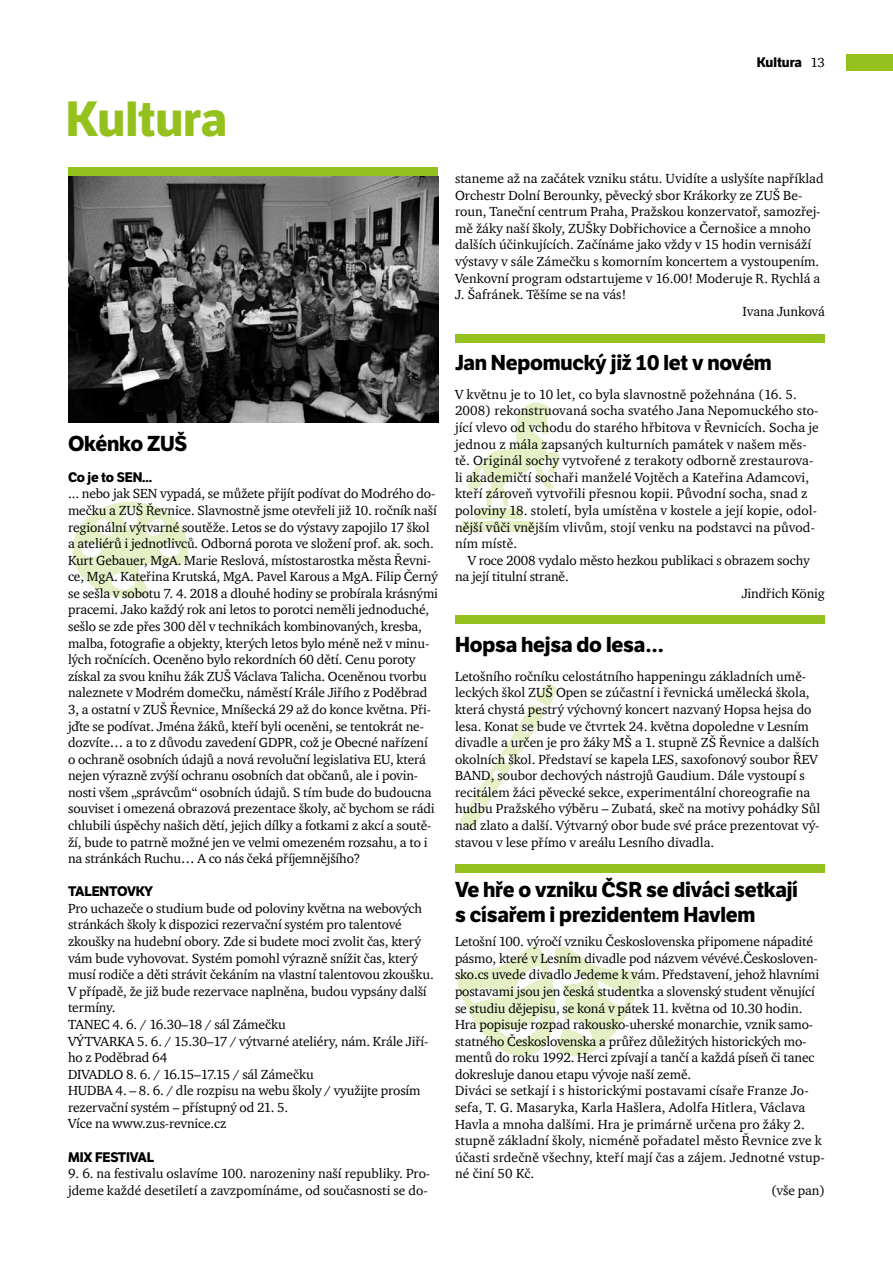
<style>
.page{position:relative;width:893px;height:1263px;background:#fff}
.page>*{position:absolute;margin:0;border:0;box-sizing:border-box;transform-origin:0 0}
.t1{font:700 48px "LFT Etica";color:#95c11f}
.t2{font:700 21px/25.2px "LFT Etica";letter-spacing:-.01em;color:#000}
.t3{font:13.5px/16.6px "ITC Charter Com";letter-spacing:-.01em;color:#000}
.t4{font:13.5px/16.6px "ITC Charter Com";letter-spacing:.01em;color:#000}
.t5{font:700 13.5px "LFT Etica";letter-spacing:-.01em;color:#000}
.s1{font-family:"ITC Charter Com";font-weight:400}
</style>
<div class="page">
<svg style="left:468px;top:402px;width:92px;height:117px"></svg>
<div style="left:462px;top:521px;width:73px;height:10px;background:#e5f0c7"></div>
<svg style="left:459px;top:684px;width:98px;height:146px"></svg>
<svg style="left:72px;top:502px;width:117px;height:96px"></svg>
<svg style="left:457px;top:946px;width:183px;height:111px"></svg>
<div style="left:847px;top:54px;width:46px;height:17px;background:#95c11f"></div>
<img style="left:68px;top:177px;width:370px;height:246px">
<div style="left:68px;top:167px;width:370px;height:9px;background:#95c11f"></div>
<div style="left:455px;top:334px;width:370px;height:8px;background:#95c11f"></div>
<div style="left:455px;top:616px;width:370px;height:8px;background:#95c11f"></div>
<div style="left:455px;top:864px;width:370px;height:9px;background:#95c11f"></div>
<h1 class="t1" style="left:66px;top:90px;width:163px">Kultura</h1>
<h2 class="t2" style="left:68px;top:431px;width:121px">Okénko ZUŠ</h2>
<p class="t5" style="left:68px;top:469px;width:86px">Co je to SEN...</p>
<p class="t3" style="left:68px;top:485px;width:371px">... nebo jak SEN vypadá, se můžete přijít podívat do Modrého do&shy;mečku a ZUŠ Řevnice. Slavnostně jsme otevřeli již 10. ročník naší regionální výtvarné soutěže. Letos se do výstavy zapojilo 17 škol a ateliérů i jednotlivců. Odborná porota ve složení prof. ak. soch.<br>Kurt Gebauer, MgA. Marie Reslová, místostarostka města Řevni&shy;ce, MgA. Kateřina Krutská, MgA. Pavel Karous a MgA. Filip Černý se sešla v sobotu 7. 4. 2018 a dlouhé hodiny se probírala krásnými pracemi. Jako každý rok ani letos to porotci neměli jednoduché, sešlo se zde přes 300 děl v technikách kombinovaných, kresba, malba, fotografie a objekty, kterých letos bylo méně než v minu&shy;lých ročnících. Oceněno bylo rekordních 60 dětí. Cenu poroty získal za svou knihu žák ZUŠ Václava Talicha. Oceněnou tvorbu naleznete v Modrém domečku, náměstí Krále Jiřího z Poděbrad 3, a ostatní v ZUŠ Řevnice, Mníšecká 29 až do konce května. Při&shy;jďte se podívat. Jména žáků, kteří byli oceněni, se tentokrát ne&shy;dozvíte… a to z důvodu zavedení GDPR, což je Obecné nařízení o ochraně osobních údajů a nová revoluční legislativa EU, která nejen výrazně zvýší ochranu osobních dat občanů, ale i povin&shy;nosti všem „správcům“ osobních údajů. S tím bude do budoucna souviset i omezená obrazová prezentace školy, ač bychom se rádi chlubili úspěchy našich dětí, jejich dílky a fotkami z akcí a soutě&shy;ží, bude to patrně možné jen ve velmi omezeném rozsahu, a to i na stránkách Ruchu… A co nás čeká příjemnějšího?</p>
<p class="t5" style="left:68px;top:883px;width:87px">TALENTOVKY</p>
<p class="t3" style="left:68px;top:900px;width:367px">Pro uchazeče o studium bude od poloviny května na webových stránkách školy k dispozici rezervační systém pro talentové zkoušky na hudební obory. Zde si budete moci zvolit čas, který vám bude vyhovovat. Systém pomohl výrazně snížit čas, který musí rodiče a děti strávit čekáním na vlastní talentovou zkoušku.<br>V případě, že již bude rezervace naplněna, budou vypsány další termíny.<br>TANEC 4. 6. / 16.30–18 / sál Zámečku<br>VÝTVARKA 5. 6. / 15.30–17 / výtvarné ateliéry, nám. Krále Jiří&shy;ho z Poděbrad 64<br>DIVADLO 8. 6. / 16.15–17.15 / sál Zámečku<br>HUDBA 4. – 8. 6. / dle rozpisu na webu školy / využijte prosím rezervační systém – přístupný od 21. 5.<br>Více na www.zus-revnice.cz</p>
<p class="t5" style="left:68px;top:1148px;width:88px">MIX FESTIVAL</p>
<p class="t3" style="left:68px;top:1165px;width:364px">9. 6. na festivalu oslavíme 100. narozeniny naší republiky. Pro&shy;jdeme každé desetiletí a zavzpomínáme, od současnosti se do-</p>
<p class="t5" style="left:757px;top:54px;width:70px">Kultura <span class="s1">13</span></p>
<p class="t3" style="left:455px;top:170px;width:370px">staneme až na začátek vzniku státu. Uvidíte a uslyšíte například</p>
<p class="t3" style="left:455px;top:187px;width:349px">Orchestr Dolní Berounky, pěvecký sbor Krákorky ze ZUŠ Be-</p>
<p class="t3" style="left:455px;top:203px;width:367px">roun, Taneční centrum Praha, Pražskou konzervatoř, samozřej-</p>
<p class="t3" style="left:455px;top:220px;width:357px">mě žáky naší školy, ZUŠky Dobřichovice a Černošice a mnoho</p>
<p class="t3" style="left:455px;top:236px;width:358px">dalších účinkujících. Začínáme jako vždy v 15 hodin vernisáží</p>
<p class="t3" style="left:455px;top:253px;width:366px">výstavy v sále Zámečku s komorním koncertem a vystoupením.</p>
<p class="t3" style="left:455px;top:269px;width:367px">Venkovní program odstartujeme v 16.00! Moderuje R. Rychlá a</p>
<p class="t3" style="left:455px;top:286px;width:173px">J. Šafránek. Těšíme se na vás!</p>
<p class="t3" style="left:743px;top:303px;width:84px">Ivana Junková</p>
<h2 class="t2" style="left:455px;top:351px;width:318px">Jan Nepomucký již 10 let v novém</h2>
<p class="t4" style="left:455px;top:386px;width:365px">V květnu je to 10 let, co byla slavnostně požehnána (16. 5.<br>2008) rekonstruovaná socha svatého Jana Nepomuckého sto&shy;jící vlevo od vchodu do starého hřbitova v Řevnicích. Socha je jednou z mála zapsaných kulturních památek v našem měs&shy;tě. Originál sochy vytvořené z terakoty odborně zrestaurova&shy;li akademičtí sochaři manželé Vojtěch a Kateřina Adamcovi, kteří zároveň vytvořili přesnou kopii. Původní socha, snad z poloviny 18. století, byla umístěna v kostele a její kopie, odol&shy;nější vůči vnějším vlivům, stojí venku na podstavci na původ&shy;ním místě.</p>
<p class="t3" style="left:468px;top:551px;width:343px">V roce 2008 vydalo město hezkou publikaci s obrazem sochy</p>
<p class="t3" style="left:455px;top:568px;width:115px">na její titulní straně.</p>
<p class="t3" style="left:742px;top:585px;width:85px">Jindřich König</p>
<h2 class="t2" style="left:455px;top:633px;width:211px">Hopsa hejsa do lesa…</h2>
<p class="t3" style="left:455px;top:668px;width:367px">Letošního ročníku celostátního happeningu základních umě&shy;leckých škol ZUŠ Open se zúčastní i řevnická umělecká škola, která chystá pestrý výchovný koncert nazvaný Hopsa hejsa do lesa. Konat se bude ve čtvrtek 24. května dopoledne v Lesním divadle a určen je pro žáky MŠ a 1. stupně ZŠ Řevnice a dalších okolních škol. Představí se kapela LES, saxofonový soubor ŘEV BAND, soubor dechových nástrojů Gaudium. Dále vystoupí s recitálem žáci pěvecké sekce, experimentální choreografie na hudbu Pražského výběru – Zubatá, skeč na motivy pohádky Sůl nad zlato a další. Výtvarný obor bude své práce prezentovat vý&shy;stavou v lese přímo v areálu Lesního divadla.</p>
<h2 class="t2" style="left:455px;top:877px;width:345px">Ve hře o vzniku ČSR se diváci setkají s císařem i prezidentem Havlem</h2>
<p class="t3" style="left:455px;top:933px;width:359px">Letošní 100. výročí vzniku Československa připomene nápadité</p>
<p class="t3" style="left:455px;top:950px;width:364px">pásmo, které v Lesním divadle pod názvem vévévé.Českosloven-</p>
<p class="t3" style="left:455px;top:966px;width:366px">sko.cs uvede divadlo Jedeme k vám. Představení, jehož hlavními</p>
<p class="t3" style="left:455px;top:983px;width:361px">postavami jsou jen česká studentka a slovenský student věnující</p>
<p class="t3" style="left:455px;top:999px;width:349px">se studiu dějepisu, se koná v pátek 11. května od 10.30 hodin.</p>
<p class="t3" style="left:455px;top:1016px;width:360px">Hra popisuje rozpad rakousko-uherské monarchie, vznik samo-</p>
<p class="t3" style="left:455px;top:1032px;width:353px">statného Československa a průřez důležitých historických mo-</p>
<p class="t3" style="left:455px;top:1049px;width:361px">mentů do roku 1992. Herci zpívají a tančí a každá píseň či tanec</p>
<p class="t3" style="left:455px;top:1066px;width:238px">dokresluje danou etapu vývoje naší země.</p>
<p class="t4" style="left:455px;top:1082px;width:355px">Diváci se setkají i s historickými postavami císaře Franze Jo-</p>
<p class="t4" style="left:455px;top:1099px;width:352px">sefa, T. G. Masaryka, Karla Hašlera, Adolfa Hitlera, Václava</p>
<p class="t4" style="left:455px;top:1115px;width:351px">Havla a mnoha dalšími. Hra je primárně určena pro žáky 2.</p>
<p class="t4" style="left:455px;top:1132px;width:368px">stupně základní školy, nicméně pořadatel město Řevnice zve k</p>
<p class="t4" style="left:455px;top:1148px;width:371px">účasti srdečně všechny, kteří mají čas a zájem. Jednotné vstup-</p>
<p class="t4" style="left:455px;top:1165px;width:81px">né činí 50 Kč.</p>
<p class="t3" style="left:771px;top:1182px;width:55px">(vše pan)</p>
</div>
